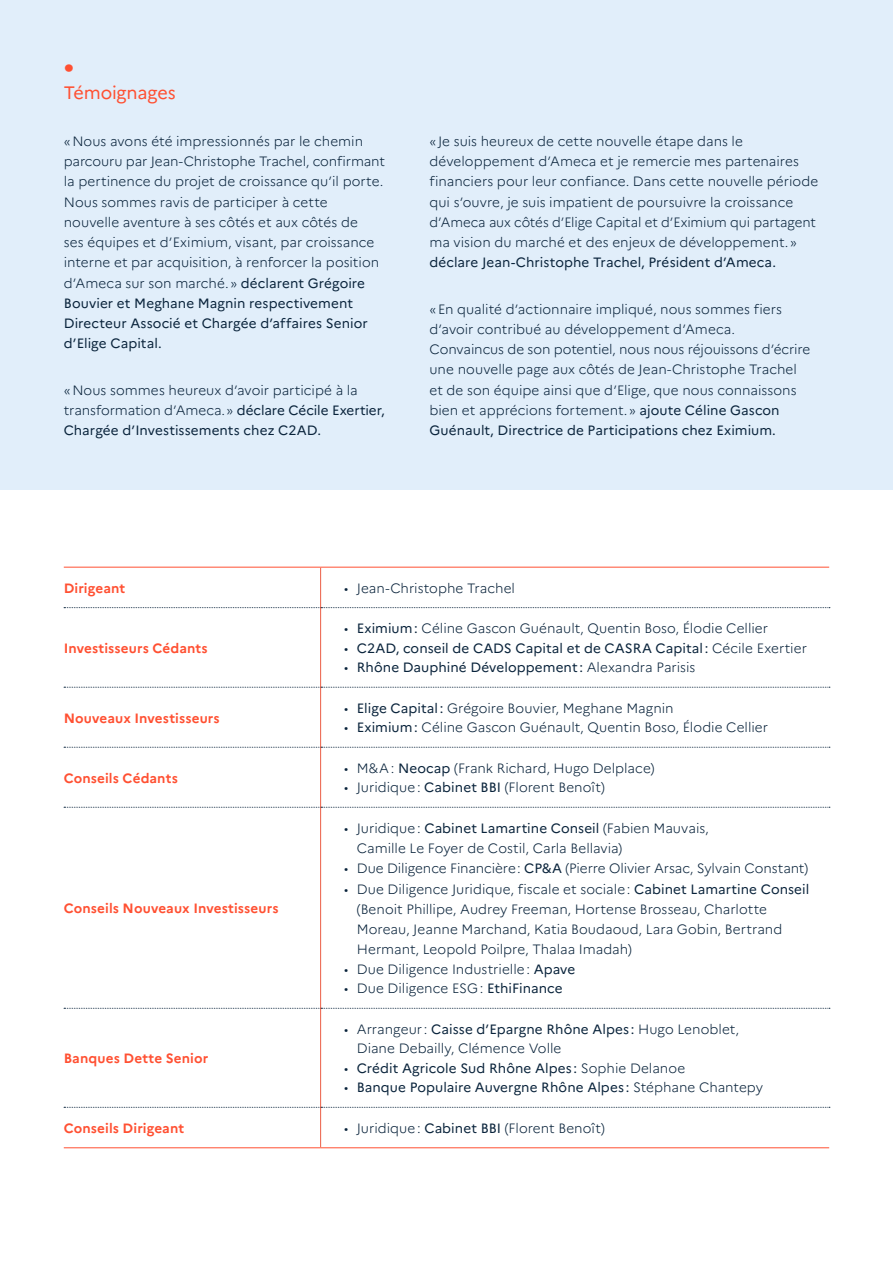
<style>
.page{position:relative;width:893px;height:1263px;background:#fff}
.page>*{position:absolute;margin:0;border:0;box-sizing:border-box;transform-origin:0 0}
.t1{font:500 27px "Elige Marianne";color:#ff5032}
.t2{font:18px "Elige Marianne";letter-spacing:-.01em;color:#ff5032}
.t3{font:300 13.5px/20.2px "Elige Marianne";color:#09233b}
.t4{font:13.5px "Elige Marianne";letter-spacing:.005em;color:#09233b}
.t5{font:700 13.5px "Elige Marianne";letter-spacing:.01em;color:#ff5032}
.s1{font-weight:400}
.s2{font-weight:300}
</style>
<div class="page">
<div style="left:0;top:0;width:893px;height:489px;background:#e1eefa"></div>
<svg style="left:64px;top:607px;width:766px;height:1px"></svg>
<svg style="left:64px;top:687px;width:766px;height:1px"></svg>
<svg style="left:64px;top:747px;width:766px;height:1px"></svg>
<svg style="left:64px;top:807px;width:766px;height:1px"></svg>
<svg style="left:64px;top:1008px;width:766px;height:1px"></svg>
<svg style="left:64px;top:1107px;width:766px;height:1px"></svg>
<hr style="left:320px;top:567px;width:1px;height:41px;background:#eb5d45">
<hr style="left:320px;top:608px;width:1px;height:79px;background:#eb5d45">
<hr style="left:320px;top:687px;width:1px;height:60px;background:#eb5d45">
<hr style="left:320px;top:747px;width:1px;height:60px;background:#eb5d45">
<hr style="left:320px;top:807px;width:1px;height:201px;background:#eb5d45">
<hr style="left:320px;top:1008px;width:1px;height:99px;background:#eb5d45">
<hr style="left:320px;top:1107px;width:1px;height:40px;background:#eb5d45">
<hr style="left:64px;top:567px;width:257px;height:1px;background:#ff5032">
<hr style="left:321px;top:567px;width:508px;height:1px;background:#ff5032">
<hr style="left:64px;top:1147px;width:257px;height:1px;background:#ff5032">
<hr style="left:321px;top:1147px;width:508px;height:1px;background:#ff5032">
<h1 class="t1" style="left:64px;top:49px;width:12px">•</h1>
<h2 class="t2" style="left:64px;top:81px;width:114px">Témoignages</h2>
<p class="t3" style="left:64px;top:131px;width:323px">«Nous avons été impressionnés par le chemin parcouru par Jean-Christophe Trachel, confirmant la pertinence du projet de croissance qu’il porte.<br>Nous sommes ravis de participer à cette nouvelle aventure à ses côtés et aux côtés de<br>ses équipes et d’Eximium, visant, par croissance interne et par acquisition, à renforcer la position d’Ameca sur son marché.» <span class="s1">déclarent Grégoire Bouvier et Meghane Magnin respectivement Directeur Associé et Chargée d’affaires Senior d’Elige Capital.</span></p>
<p class="t3" style="left:429px;top:131px;width:390px">«Je suis heureux de cette nouvelle étape dans le développement d’Ameca et je remercie mes partenaires financiers pour leur confiance. Dans cette nouvelle période qui s’ouvre, je suis impatient de poursuivre la croissance d’Ameca aux côtés d’Elige Capital et d’Eximium qui partagent ma vision du marché et des enjeux de développement.»</p>
<p class="t4" style="left:429px;top:254px;width:348px">déclare Jean-Christophe Trachel, Président d’Ameca.</p>
<p class="t3" style="left:429px;top:299px;width:382px">«En qualité d’actionnaire impliqué, nous sommes fiers d’avoir contribué au développement d’Ameca.<br>Convaincus de son potentiel, nous nous réjouissons d’écrire une nouvelle page aux côtés de Jean-Christophe Trachel et de son équipe ainsi que d’Elige, que nous connaissons bien et apprécions fortement.» <span class="s1">ajoute Céline Gascon Guénault, Directrice de Participations chez Eximium.</span></p>
<p class="t3" style="left:64px;top:380px;width:322px">«Nous sommes heureux d’avoir participé à la transformation d’Ameca.» <span class="s1">déclare Cécile Exertier,<br>Chargée d’Investissements chez C2AD.</span></p>
<p class="t5" style="left:64px;top:580px;width:63px">Dirigeant</p>
<p class="t3" style="left:344px;top:578px;width:173px">• Jean-Christophe Trachel</p>
<p class="t5" style="left:64px;top:640px;width:146px">Investisseurs Cédants</p>
<p class="t5" style="left:64px;top:709px;width:157px">Nouveaux Investisseurs</p>
<p class="t5" style="left:64px;top:769px;width:116px">Conseils Cédants</p>
<p class="t5" style="left:64px;top:900px;width:216px">Conseils Nouveaux Investisseurs</p>
<p class="t5" style="left:64px;top:1050px;width:146px">Banques Dette Senior</p>
<p class="t3" style="left:344px;top:619px;width:426px">• <span class="s1">Eximium:</span> Céline Gascon Guénault, Quentin Boso, Élodie Cellier</p>
<p class="t4" style="left:344px;top:640px;width:464px"><span class="s2">•</span> C2AD, conseil de CADS Capital et de CASRA Capital: <span class="s2">Cécile Exertier</span></p>
<p class="t4" style="left:344px;top:659px;width:353px"><span class="s2">•</span> Rhône Dauphiné Développement : <span class="s2">Alexandra Parisis</span></p>
<p class="t3" style="left:344px;top:698px;width:331px">• <span class="s1">Elige Capital:</span> Grégoire Bouvier, Meghane Magnin</p>
<p class="t3" style="left:344px;top:718px;width:426px">• <span class="s1">Eximium:</span> Céline Gascon Guénault, Quentin Boso, Élodie Cellier</p>
<p class="t3" style="left:344px;top:758px;width:312px">• M&amp;A: <span class="s1">Neocap</span> (Frank Richard, Hugo Delplace)</p>
<p class="t3" style="left:344px;top:778px;width:262px">• Juridique: <span class="s1">Cabinet BBI</span> (Florent Benoît)</p>
<p class="t3" style="left:357px;top:818px;width:354px;text-indent:-13px">• Juridique: <span class="s1">Cabinet Lamartine Conseil</span> (Fabien Mauvais,<br>Camille Le Foyer de Costil, Carla Bellavia)</p>
<p class="t3" style="left:344px;top:859px;width:466px">• Due Diligence Financière: <span class="s1">CP&amp;A</span> (Pierre Olivier Arsac, Sylvain Constant)</p>
<p class="t3" style="left:357px;top:879px;width:454px;text-indent:-13px">• Due Diligence Juridique, fiscale et sociale: <span class="s1">Cabinet Lamartine Conseil </span>(Benoit Phillipe, Audrey Freeman, Hortense Brosseau, Charlotte Moreau, Jeanne Marchand, Katia Boudaoud, Lara Gobin, Bertrand Hermant, Leopold Poilpre, Thalaa Imadah)</p>
<p class="t3" style="left:344px;top:959px;width:233px">• Due Diligence Industrielle: <span class="s1">Apave</span></p>
<p class="t3" style="left:344px;top:979px;width:220px">• Due Diligence ESG: <span class="s1">EthiFinance</span></p>
<p class="t3" style="left:357px;top:1019px;width:384px;line-height:19.5px;text-indent:-13px">• Arrangeur: <span class="s1">Caisse d’Epargne Rhône Alpes :</span> Hugo Lenoblet,<br>Diane Debailly, Clémence Volle</p>
<p class="t4" style="left:344px;top:1060px;width:343px"><span class="s2">•</span> Crédit Agricole Sud Rhône Alpes : <span class="s2">Sophie Delanoe</span></p>
<p class="t4" style="left:344px;top:1079px;width:421px"><span class="s2">•</span> Banque Populaire Auvergne Rhône Alpes : <span class="s2">Stéphane Chantepy</span></p>
<p class="t5" style="left:64px;top:1120px;width:122px">Conseils Dirigeant</p>
<p class="t3" style="left:344px;top:1118px;width:262px">• Juridique: <span class="s1">Cabinet BBI</span> (Florent Benoît)</p>
</div>
